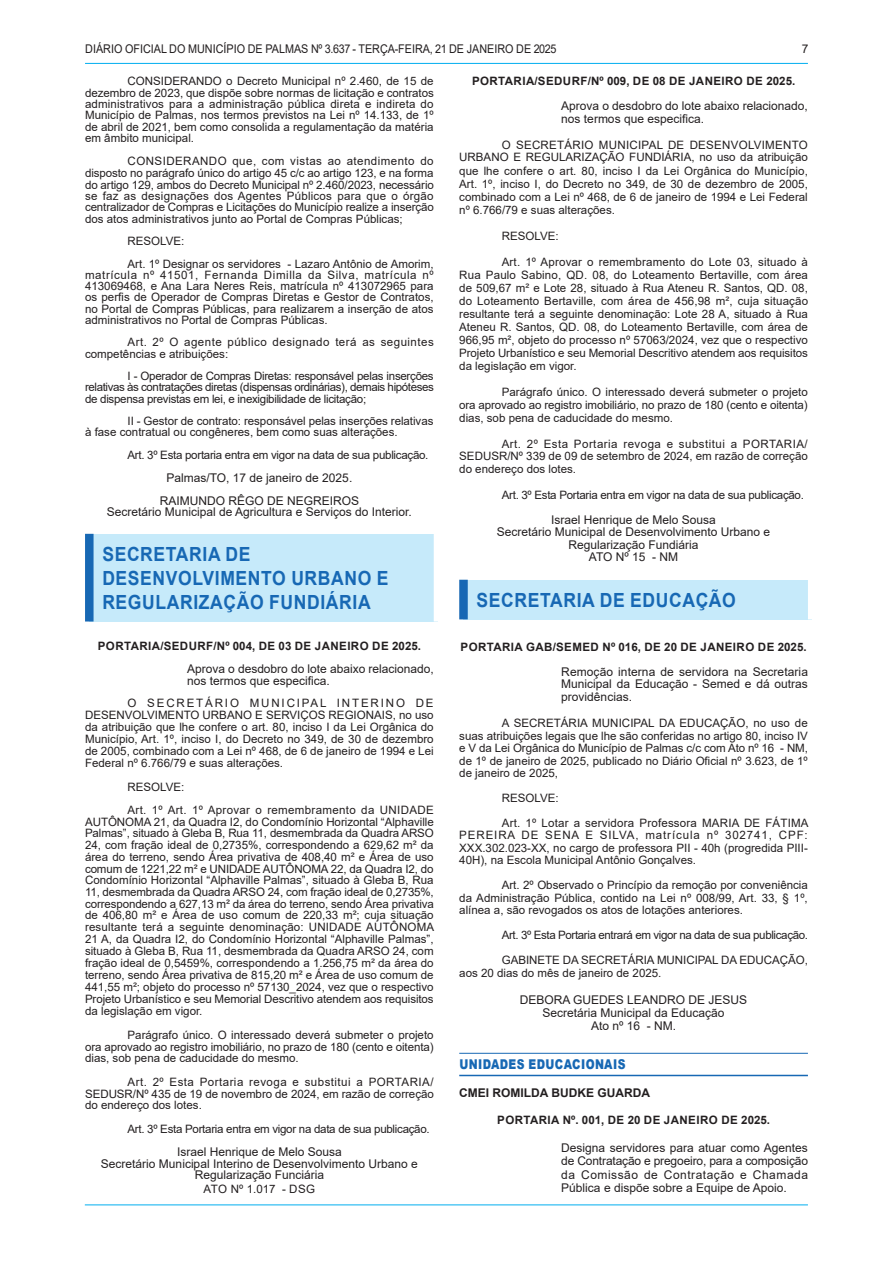
<style>
.page{position:relative;width:893px;height:1263px;background:#fff}
.page>*{position:absolute;margin:0;border:0;box-sizing:border-box;transform-origin:0 0}
.t1{font:700 19.5px/24px "Arial";letter-spacing:.035em;color:#1768b4;scale:.9 1}
.t2{font:900 13.5px "Arial";letter-spacing:.035em;color:#1768b4;scale:.8 1}
.t3{font:12px/12.8px "Arial";color:#231f20;text-align:center}
.t4{font:12px "Arial";color:#231f20;scale:.9 1}
.t5{font:700 12px "Arial";color:#231f20}
.t6{font:11.55px/11.9px "Arial";color:#231f20;text-align:justify}
.t7{font:700 11.55px "Arial";letter-spacing:.035em;color:#231f20}
.t8{font:11.55px "Arial";letter-spacing:-.025em;color:#231f20}
.t9{font:11.55px/25.2px "Arial";letter-spacing:-.03em;color:#231f20}
.t10{font:11.55px/11.2px "Arial";letter-spacing:.04em;color:#231f20}
.t11{font:11.55px/23.4px "Arial";letter-spacing:.025em;color:#231f20}
</style>
<div class="page">
<hr style="left:85px;top:1204px;width:723px;height:1px;background:#00aeef">
<hr style="left:85px;top:63px;width:723px;height:1px;background:#00aeef">
<div style="left:89px;top:534px;width:349px;height:87px;background:#c6eafa"></div>
<div style="left:85px;top:534px;width:9px;height:87px;background:#1768b4"></div>
<div style="left:434px;top:534px;width:8px;height:87px;background:#fff"></div>
<hr style="left:459px;top:1053px;width:349px;height:1px;background:#1768b4">
<hr style="left:459px;top:1075px;width:349px;height:1px;background:#1768b4">
<div style="left:463px;top:580px;width:349px;height:39px;background:#c6eafa"></div>
<div style="left:459px;top:580px;width:9px;height:39px;background:#1768b4"></div>
<div style="left:808px;top:580px;width:8px;height:39px;background:#fff"></div>
<p class="t4" style="left:85px;top:40px;width:525px">DIÁRIO OFICIAL DO MUNICÍPIO DE PALMAS Nº 3.637 - TERÇA-FEIRA, 21 DE JANEIRO DE 2025</p>
<p class="t3" style="left:802px;top:42px;width:8px">7</p>
<p class="t6" style="left:85px;top:75px;width:350px;line-height:11.4px;text-indent:43px">CONSIDERANDO o Decreto Municipal nº 2.460, de 15 de dezembro de 2023, que dispõe sobre normas de licitação e contratos administrativos para a administração pública direta e indireta do Município de Palmas, nos termos previstos na Lei nº 14.133, de 1º de abril de 2021, bem como consolida a regulamentação da matéria em âmbito municipal.</p>
<p class="t6" style="left:85px;top:156px;width:350px;line-height:11.4px;text-indent:43px">CONSIDERANDO que, com vistas ao atendimento do disposto no parágrafo único do artigo 45 c/c ao artigo 123, e na forma do artigo 129, ambos do Decreto Municipal nº 2.460/2023, necessário se faz as designações dos Agentes Públicos para que o órgão centralizador de Compras e Licitações do Município realize a inserção dos atos administrativos junto ao Portal de Compras Públicas;</p>
<p class="t6" style="left:128px;top:230px;width:308px;line-height:22.5px">RESOLVE:<br>Art. 1º Designar os servidores - Lazaro Antônio de Amorim,</p>
<p class="t6" style="left:85px;top:269px;width:350px;line-height:11.2px">matrícula nº 41501, Fernanda Dimilla da Silva, matrícula nº 413069468, e Ana Lara Neres Reis, matrícula nº 413072965 para os perfis de Operador de Compras Diretas e Gestor de Contratos, no Portal de Compras Públicas, para realizarem a inserção de atos administrativos no Portal de Compras Públicas.</p>
<p class="t10" style="left:85px;top:336px;width:350px;text-indent:43px">Art. 2º O agente público designado terá as seguintes competências e atribuições:</p>
<p class="t6" style="left:85px;top:370px;width:350px;line-height:11.2px;text-indent:43px">I - Operador de Compras Diretas: responsável pelas inserções relativas às contratações diretas (dispensas ordinárias), demais hipóteses de dispensa previstas em lei, e inexigibilidade de licitação;</p>
<p class="t6" style="left:85px;top:415px;width:350px;line-height:11.2px;text-indent:43px">II - Gestor de contrato: responsável pelas inserções relativas à fase contratual ou congêneres, bem como suas alterações.</p>
<p class="t8" style="left:128px;top:447px;width:302px">Art. 3º Esta portaria entra em vigor na data de sua publicação.</p>
<p class="t3" style="left:160px;top:466px;width:201px;line-height:23.1px">Palmas/TO, 17 de janeiro de 2025.<br>RAIMUNDO RÊGO DE NEGREIROS</p>
<p class="t3" style="left:107px;top:506px;width:306px">Secretário Municipal de Agricultura e Serviços do Interior.</p>
<h1 class="t1" style="left:102px;top:542px;width:320px">SECRETARIA DE<br>DESENVOLVIMENTO URBANO E<br>REGULARIZAÇÃO FUNDIÁRIA</h1>
<p class="t7" style="left:98px;top:638px;width:325px">PORTARIA/SEDURF/Nº 004, DE 03 DE JANEIRO DE 2025.</p>
<p class="t3" style="left:187px;top:663px;width:248px;line-height:11.6px;text-align:left">Aprova o desdobro do lote abaixo relacionado, nos termos que especifica.</p>
<p class="t6" style="left:85px;top:697px;width:350px;text-indent:43px">O SECRETÁRIO MUNICIPAL INTERINO DE DESENVOLVIMENTO URBANO E SERVIÇOS REGIONAIS, no uso da atribuição que lhe confere o art. 80, inciso I da Lei Orgânica do Município, Art. 1º, inciso I, do Decreto no 349, de 30 de dezembro de 2005, combinado com a Lei nº 468, de 6 de janeiro de 1994 e Lei Federal nº 6.766/79 e suas alterações.</p>
<p class="t11" style="left:128px;top:775px;width:308px">RESOLVE:<br>Art. 1º Art. 1º Aprovar o remembramento da UNIDADE</p>
<p class="t6" style="left:85px;top:816px;width:351px">AUTÔNOMA 21, da Quadra I2, do Condomínio Horizontal “Alphaville Palmas”, situado à Gleba B, Rua 11, desmembrada da Quadra ARSO 24, com fração ideal de 0,2735%, correspondendo a 629,62 m² da área do terreno, sendo Área privativa de 408,40 m² e Área de uso comum de 1221,22 m² e UNIDADE AUTÔNOMA 22, da Quadra I2, do Condomínio Horizontal “Alphaville Palmas”, situado à Gleba B, Rua 11, desmembrada da Quadra ARSO 24, com fração ideal de 0,2735%, correspondendo a 627,13 m² da área do terreno, sendo Área privativa de 406,80 m² e Área de uso comum de 220,33 m²; cuja situação resultante terá a seguinte denominação: UNIDADE AUTÔNOMA 21 A, da Quadra I2, do Condomínio Horizontal “Alphaville Palmas”, situado à Gleba B, Rua 11, desmembrada da Quadra ARSO 24, com fração ideal de 0,5459%, correspondendo a 1.256,75 m² da área do terreno, sendo Área privativa de 815,20 m² e Área de uso comum de 441,55 m²; objeto do processo nº 57130_2024, vez que o respectivo Projeto Urbanístico e seu Memorial Descritivo atendem aos requisitos da legislação em vigor.</p>
<p class="t6" style="left:85px;top:1029px;width:350px;text-indent:43px">Parágrafo único. O interessado deverá submeter o projeto ora aprovado ao registro imobiliário, no prazo de 180 (cento e oitenta) dias, sob pena de caducidade do mesmo.</p>
<p class="t6" style="left:85px;top:1076px;width:350px;text-indent:43px">Art. 2º Esta Portaria revoga e substitui a PORTARIA/ SEDUSR/Nº 435 de 19 de novembro de 2024, em razão de correção do endereço dos lotes.</p>
<p class="t8" style="left:128px;top:1121px;width:304px">Art. 3º Esta Portaria entra em vigor na data de sua publicação.</p>
<p class="t3" style="left:101px;top:1146px;width:318px;line-height:11.7px">Israel Henrique de Melo Sousa<br>Secretário Municipal Interino de Desenvolvimento Urbano e<br>Regularização Funciária</p>
<p class="t6" style="left:204px;top:1182px;width:113px">ATO Nº 1.017 - DSG</p>
<p class="t7" style="left:472px;top:73px;width:325px">PORTARIA/SEDURF/Nº 009, DE 08 DE JANEIRO DE 2025.</p>
<p class="t3" style="left:561px;top:100px;width:248px;text-align:left">Aprova o desdobro do lote abaixo relacionado, nos termos que especifica.</p>
<p class="t6" style="left:459px;top:138px;width:350px;line-height:13px;text-indent:43px">O SECRETÁRIO MUNICIPAL DE DESENVOLVIMENTO URBANO E REGULARIZAÇÃO FUNDIÁRIA, no uso da atribuição que lhe confere o art. 80, inciso I da Lei Orgânica do Município, Art. 1º, inciso I, do Decreto no 349, de 30 de dezembro de 2005, combinado com a Lei nº 468, de 6 de janeiro de 1994 e Lei Federal nº 6.766/79 e suas alterações.</p>
<p class="t6" style="left:502px;top:230px;width:58px">RESOLVE:</p>
<p class="t6" style="left:459px;top:255px;width:350px;line-height:13px;text-indent:43px">Art. 1º Aprovar o remembramento do Lote 03, situado à Rua Paulo Sabino, QD. 08, do Loteamento Bertaville, com área de 509,67 m² e Lote 28, situado à Rua Ateneu R. Santos, QD. 08, do Loteamento Bertaville, com área de 456,98 m², cuja situação resultante terá a seguinte denominação: Lote 28 A, situado à Rua Ateneu R. Santos, QD. 08, do Loteamento Bertaville, com área de 966,95 m², objeto do processo nº 57063/2024, vez que o respectivo Projeto Urbanístico e seu Memorial Descritivo atendem aos requisitos da legislação em vigor.</p>
<p class="t6" style="left:459px;top:386px;width:350px;line-height:12.9px;text-indent:43px">Parágrafo único. O interessado deverá submeter o projeto ora aprovado ao registro imobiliário, no prazo de 180 (cento e oitenta) dias, sob pena de caducidade do mesmo.</p>
<p class="t6" style="left:459px;top:437px;width:350px;line-height:12.8px;text-indent:43px">Art. 2º Esta Portaria revoga e substitui a PORTARIA/ SEDUSR/Nº 339 de 09 de setembro de 2024, em razão de correção do endereço dos lotes.</p>
<p class="t8" style="left:502px;top:487px;width:304px">Art. 3º Esta Portaria entra em vigor na data de sua publicação.</p>
<p class="t3" style="left:497px;top:513px;width:275px">Israel Henrique de Melo Sousa<br>Secretário Municipal de Desenvolvimento Urbano e<br>Regularização Fundiária<br>ATO Nº 15 - NM</p>
<h1 class="t1" style="left:477px;top:588px;width:290px">SECRETARIA DE EDUCAÇÃO</h1>
<p class="t7" style="left:461px;top:639px;width:348px">PORTARIA GAB/SEMED Nº 016, DE 20 DE JANEIRO DE 2025.</p>
<p class="t3" style="left:561px;top:665px;width:248px;text-align:justify">Remoção interna de servidora na Secretaria Municipal da Educação - Semed e dá outras providências.</p>
<p class="t6" style="left:459px;top:716px;width:350px;line-height:12.6px;text-indent:43px">A SECRETÁRIA MUNICIPAL DA EDUCAÇÃO, no uso de suas atribuições legais que lhe são conferidas no artigo 80, inciso IV e V da Lei Orgânica do Município de Palmas c/c com Ato nº 16 - NM, de 1º de janeiro de 2025, publicado no Diário Oficial nº 3.623, de 1º de janeiro de 2025,</p>
<p class="t6" style="left:502px;top:785px;width:308px;line-height:24.9px">RESOLVE:<br>Art. 1º Lotar a servidora Professora MARIA DE FÁTIMA</p>
<p class="t6" style="left:459px;top:829px;width:350px;line-height:12.5px">PEREIRA DE SENA E SILVA, matrícula nº 302741, CPF:<br>XXX.302.023-XX, no cargo de professora PII - 40h (progredida PIII-40H), na Escola Municipal Antônio Gonçalves.</p>
<p class="t6" style="left:459px;top:879px;width:350px;line-height:12.5px;text-indent:43px">Art. 2º Observado o Princípio da remoção por conveniência da Administração Pública, contido na Lei nº 008/99, Art. 33, § 1º, alínea a, são revogados os atos de lotações anteriores.</p>
<p class="t9" style="left:502px;top:922px;width:308px">Art. 3º Esta Portaria entrará em vigor na data de sua publicação.<br>GABINETE DA SECRETÁRIA MUNICIPAL DA EDUCAÇÃO,</p>
<p class="t6" style="left:459px;top:967px;width:204px">aos 20 dias do mês de janeiro de 2025.</p>
<p class="t3" style="left:520px;top:993px;width:229px;line-height:13.2px">DEBORA GUEDES LEANDRO DE JESUS<br>Secretária Municipal da Educação<br>Ato nº 16 - NM.</p>
<p class="t2" style="left:459px;top:1055px;width:209px">UNIDADES EDUCACIONAIS</p>
<p class="t5" style="left:459px;top:1084px;width:192px">CMEI ROMILDA BUDKE GUARDA</p>
<p class="t7" style="left:497px;top:1112px;width:274px">PORTARIA Nº. 001, DE 20 DE JANEIRO DE 2025.</p>
<p class="t3" style="left:561px;top:1141px;width:248px;line-height:13.5px;text-align:justify">Designa servidores para atuar como Agentes de Contratação e pregoeiro, para a composição da Comissão de Contratação e Chamada Pública e dispõe sobre a Equipe de Apoio.</p>
</div>
